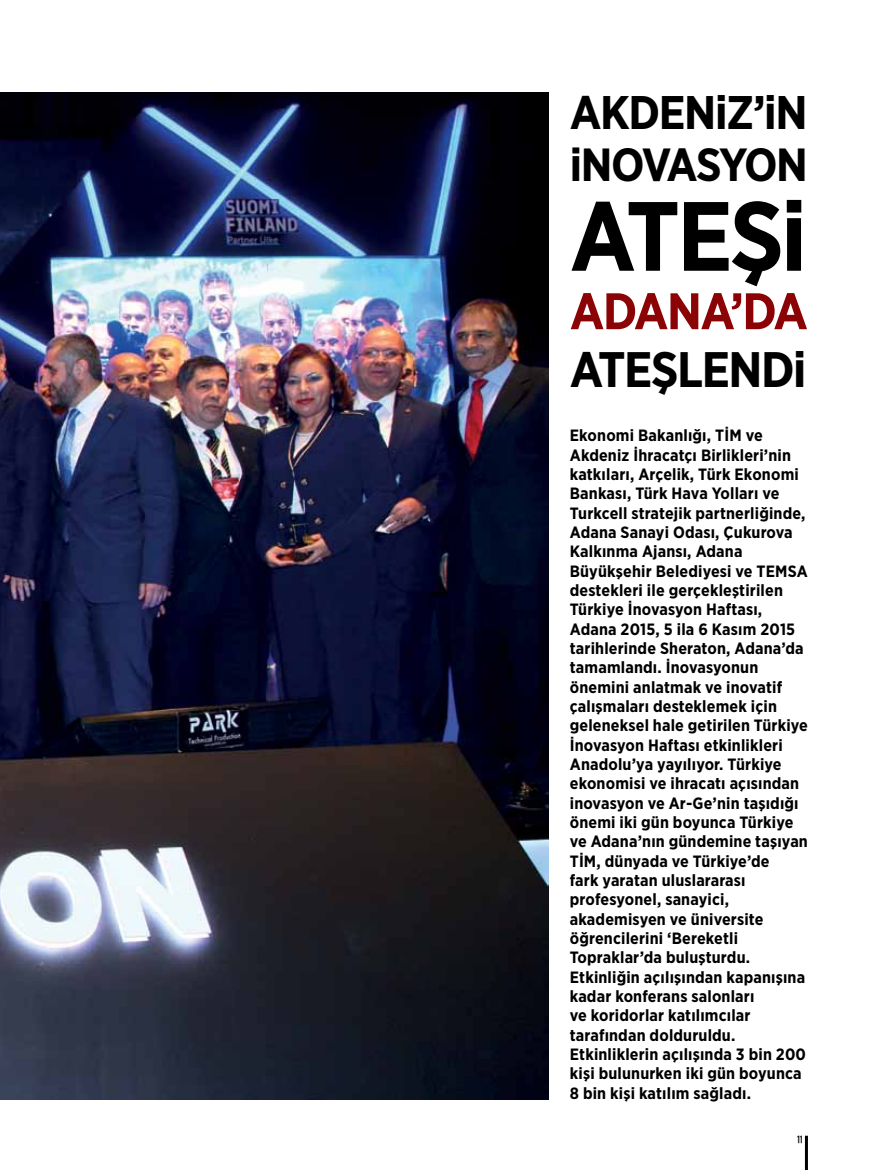
<style>
.page{position:relative;width:893px;height:1170px;background:#fff}
.page>*{position:absolute;margin:0;border:0;box-sizing:border-box;transform-origin:0 0}
.t1{font:700 98.1px "Gotham Narrow";letter-spacing:-.03em;color:#000}
.t2{font:700 51.3px "Gotham Narrow";letter-spacing:-.03em;color:#8b0304}
.t3{font:700 49.8px "Gotham Narrow";letter-spacing:-.03em;color:#000}
.t4{font:700 47.1px "Gotham Narrow";letter-spacing:-.03em;color:#000}
.t5{font:700 46.35px "Gotham Narrow";letter-spacing:-.045em;color:#000}
.t6{font:700 16.35px/19.4px "Gotham Narrow";letter-spacing:.01em;color:#000}
.t7{font:10.5px "Interstate Con T";color:#000}
</style>
<div class="page">
<hr style="left:805px;top:1135px;width:3px;height:34px;background:#000">
<img style="left:0;top:93px;width:549px;height:1006px">
<h3 class="t4" style="left:570px;top:82px;width:239px">AKDENiZ’iN</h3>
<h3 class="t5" style="left:570px;top:135px;width:240px">iNOVASYON</h3>
<h1 class="t1" style="left:570px;top:173px;width:239px">ATEŞi</h1>
<h2 class="t2" style="left:570px;top:278px;width:240px">ADANA’DA</h2>
<h3 class="t3" style="left:570px;top:337px;width:238px">ATEŞLENDi</h3>
<p class="t6" style="left:570px;top:425px;width:240px">Ekonomi Bakanlığı, TİM ve<br>Akdeniz İhracatçı Birlikleri’nin katkıları, Arçelik, Türk Ekonomi<br>Bankası, Türk Hava Yolları ve<br>Turkcell stratejik partnerliğinde,<br>Adana Sanayi Odası, Çukurova<br>Kalkınma Ajansı, Adana<br>Büyükşehir Belediyesi ve TEMSA destekleri ile gerçekleştirilen<br>Türkiye İnovasyon Haftası,<br>Adana 2015, 5 ila 6 Kasım 2015 tarihlerinde Sheraton, Adana’da tamamlandı. İnovasyonun önemini anlatmak ve inovatif çalışmaları desteklemek için geleneksel hale getirilen Türkiye<br>İnovasyon Haftası etkinlikleri<br>Anadolu’ya yayılıyor. Türkiye ekonomisi ve ihracatı açısından inovasyon ve Ar-Ge’nin taşıdığı önemi iki gün boyunca Türkiye ve Adana’nın gündemine taşıyan<br>TİM, dünyada ve Türkiye’de<br>fark yaratan uluslararası profesyonel, sanayici, akademisyen ve üniversite öğrencilerini ‘Bereketli<br>Topraklar’da buluşturdu.<br>Etkinliğin açılışından kapanışına kadar konferans salonları<br>ve koridorlar katılımcılar tarafından dolduruldu.<br>Etkinliklerin açılışında 3 bin 200 kişi bulunurken iki gün boyunca<br>8 bin kişi katılım sağladı.</p>
<p class="t7" style="left:797px;top:1133px;width:7px">11</p>
</div>
